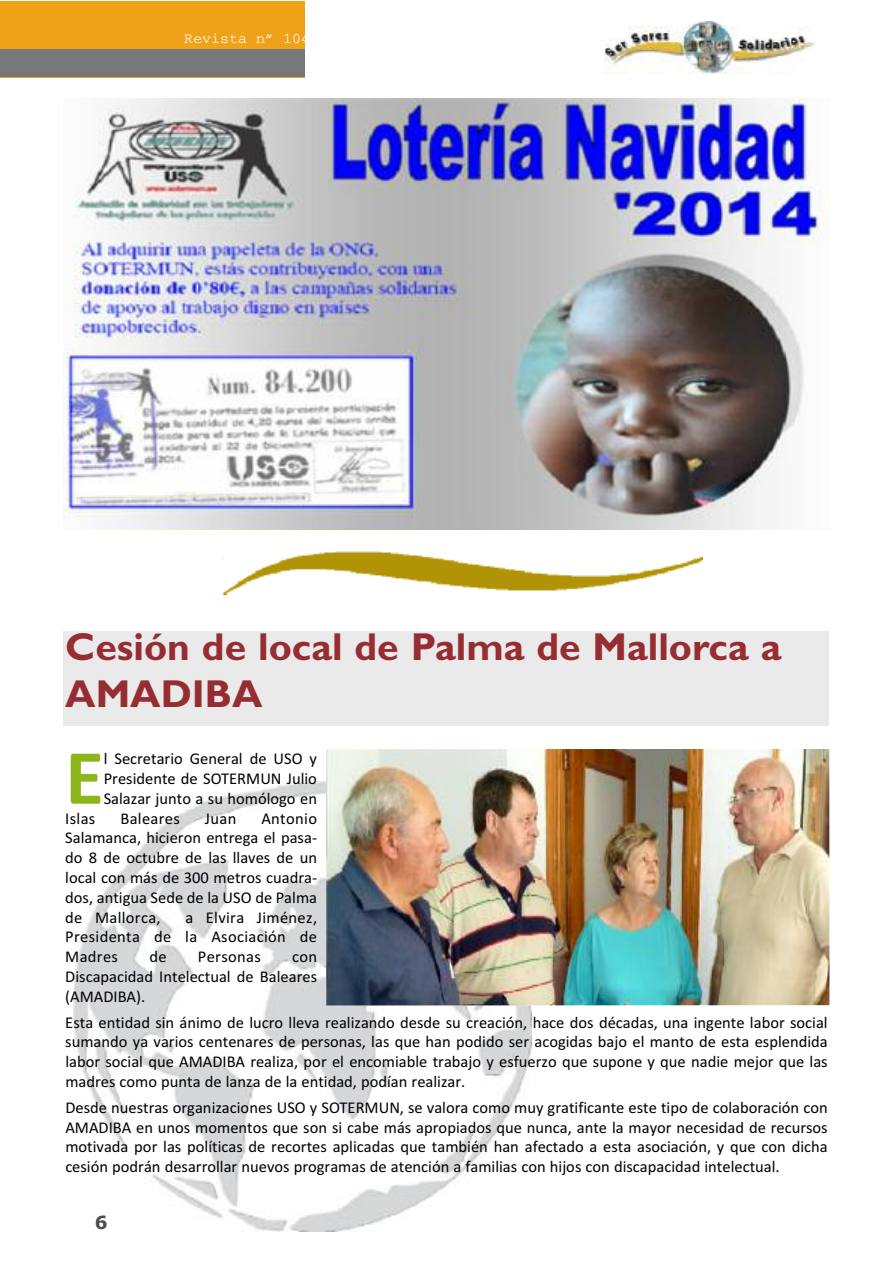
<style>
.page{position:relative;width:893px;height:1263px;background:#fff}
.page>*{position:absolute;margin:0;border:0;box-sizing:border-box;transform-origin:0 0}
.t1{font:700 79.2px "Calibri";color:#8cb61c}
.t2{font:700 39px/46.8px "Gill Sans";color:#962d32}
.t3{font:18px "font 000000001 a 724 cdf";color:#4d4d51}
.t4{font:16.5px/19.8px "Calibri";color:#000006;text-align:justify}
.t5{font:16.5px "Calibri";letter-spacing:.02em;color:#000006}
.t6{font:15px "Courier";color:#fff}
</style>
<div class="page">
<div style="left:64px;top:631px;width:765px;height:95px;background:#eaeaeb"></div>
<img style="left:74px;top:782px;width:457px;height:449px">
<div style="left:0;top:1px;width:305px;height:77px;background:#efa118"></div>
<div style="left:0;top:49px;width:305px;height:28px;background:#777879"></div>
<img style="left:604px;top:22px;width:211px;height:52px">
<img style="left:64px;top:99px;width:765px;height:430px">
<img style="left:222px;top:552px;width:481px;height:43px">
<img style="left:326px;top:749px;width:503px;height:256px">
<p class="t6" style="left:184px;top:31px;width:127px">Revista n” 104</p>
<h2 class="t2" style="left:65px;top:624px;width:718px">Cesión de local de Palma de Mallorca a<br>AMADIBA</h2>
<h1 class="t1" style="left:65px;top:727px;width:40px">E</h1>
<p class="t4" style="left:104px;top:749px;width:215px">l Secretario General de USO y Presidente de SOTERMUN Julio Salazar junto a su homólogo en</p>
<p class="t4" style="left:65px;top:808px;width:32px">Islas</p>
<p class="t5" style="left:120px;top:808px;width:61px">Baleares</p>
<p class="t4" style="left:205px;top:808px;width:33px">Juan</p>
<p class="t4" style="left:65px;top:808px;width:253px;text-indent:196px">Antonio Salamanca, hicieron entrega el pasa&shy;do 8 de octubre de las llaves de un local con más de 300 metros cuadra&shy;dos, antigua Sede de la USO de Palma de Mallorca,</p>
<p class="t4" style="left:65px;top:907px;width:253px;text-indent:120px">a Elvira Jiménez, Presidenta de la Asociación de Madres</p>
<p class="t4" style="left:149px;top:947px;width:19px">de</p>
<p class="t5" style="left:198px;top:946px;width:65px">Personas</p>
<p class="t4" style="left:65px;top:947px;width:253px;text-indent:227px">con Discapacidad Intelectual de Baleares (AMADIBA).</p>
<p class="t4" style="left:65px;top:1012px;width:764px">Esta entidad sin ánimo de lucro lleva realizando desde su creación, hace dos décadas, una ingente labor social sumando ya varios centenares de personas, las que han podido ser acogidas bajo el manto de esta esplendida labor social que AMADIBA realiza, por el encomiable trabajo y esfuerzo que supone y que nadie mejor que las madres como punta de lanza de la entidad, podían realizar.</p>
<p class="t4" style="left:65px;top:1097px;width:764px">Desde nuestras organizaciones USO y SOTERMUN, se valora como muy gratificante este tipo de colaboración con AMADIBA en unos momentos que son si cabe más apropiados que nunca, ante la mayor necesidad de recursos motivada por las políticas de recortes aplicadas que también han afectado a esta asociación, y que con dicha cesión podrán desarrollar nuevos programas de atención a familias con hijos con discapacidad intelectual.</p>
<p class="t3" style="left:95px;top:1211px;width:14px">6</p>
</div>
